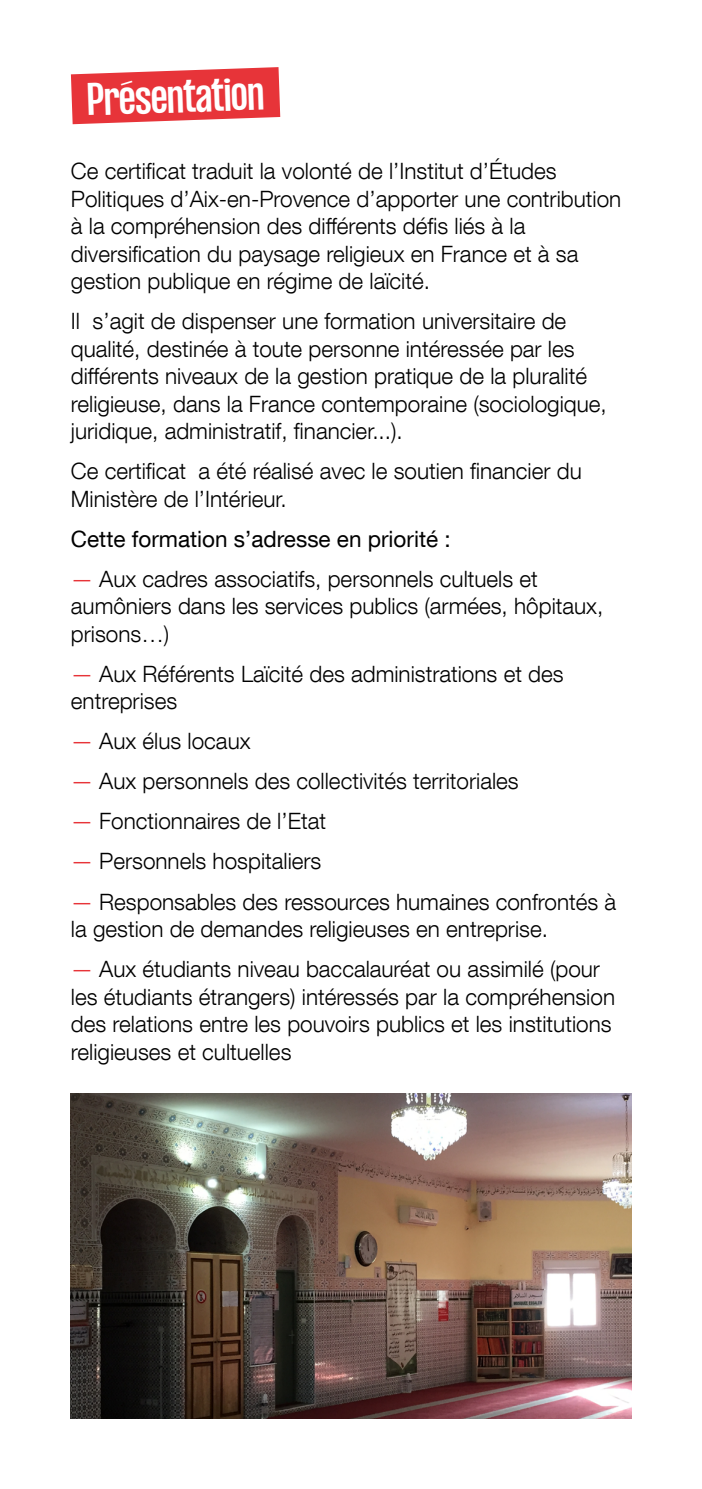
<style>
.page{position:relative;width:702px;height:1489px;background:#fff}
.page>*{position:absolute;margin:0;border:0;box-sizing:border-box;transform-origin:0 0}
.t1{font:600 condensed 40px "PP Formula";color:#fff}
.t2{font:300 22.5px/27.5px "Helvetica Neue LT Com";color:#000}
.t3{font:22.5px "Helvetica Neue LT Com";color:#000}
.s1{color:#e73439}
</style>
<div class="page">
<svg style="left:71px;top:67px;width:209px;height:57px"></svg>
<img style="left:71px;top:1093px;width:560px;height:324px">
<h1 class="t1" style="left:86px;top:75px;width:179px;rotate:-2deg">Présentation</h1>
<p class="t2" style="left:71px;top:157px;width:552px">Ce certificat traduit la volonté de l’Institut d’Études Politiques d’Aix-en-Provence d’apporter une contribution à la compréhension des différents défis liés à la diversification du paysage religieux en France et à sa gestion publique en régime de laïcité.</p>
<p class="t2" style="left:71px;top:307px;width:537px">Il s’agit de dispenser une formation universitaire de qualité, destinée à toute personne intéressée par les différents niveaux de la gestion pratique de la pluralité religieuse, dans la France contemporaine (sociologique, juridique, administratif, financier...).</p>
<p class="t2" style="left:71px;top:457px;width:512px">Ce certificat a été réalisé avec le soutien financier du<br>Ministère de l’Intérieur.</p>
<p class="t3" style="left:71px;top:525px;width:381px">Cette formation s’adresse en priorité :</p>
<p class="t2" style="left:71px;top:564px;width:534px"><span class="s1">—</span> Aux cadres associatifs, personnels cultuels et aumôniers dans les services publics (armées, hôpitaux, prisons…)</p>
<p class="t2" style="left:71px;top:659px;width:494px"><span class="s1">—</span> Aux Référents Laïcité des administrations et des entreprises</p>
<p class="t2" style="left:71px;top:727px;width:181px"><span class="s1">—</span> Aux élus locaux</p>
<p class="t2" style="left:71px;top:767px;width:449px"><span class="s1">—</span> Aux personnels des collectivités territoriales</p>
<p class="t2" style="left:71px;top:807px;width:257px"><span class="s1">—</span> Fonctionnaires de l’Etat</p>
<p class="t2" style="left:71px;top:847px;width:252px"><span class="s1">—</span> Personnels hospitaliers</p>
<p class="t2" style="left:71px;top:887px;width:547px"><span class="s1">—</span> Responsables des ressources humaines confrontés à la gestion de demandes religieuses en entreprise.</p>
<p class="t2" style="left:71px;top:954px;width:545px"><span class="s1">—</span> Aux étudiants niveau baccalauréat ou assimilé (pour les étudiants étrangers) intéressés par la compréhension des relations entre les pouvoirs publics et les institutions religieuses et cultuelles</p>
</div>
